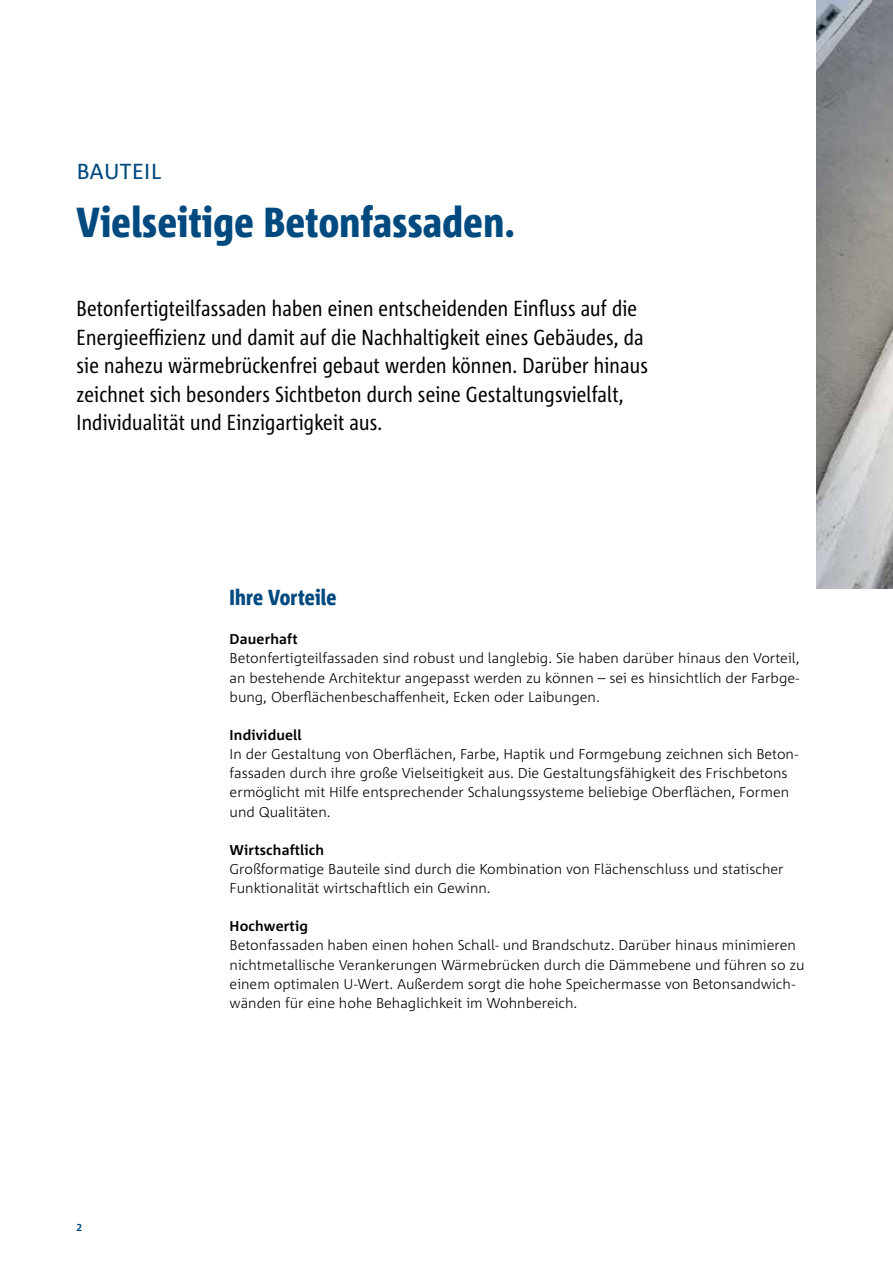
<style>
.page{position:relative;width:893px;height:1263px;background:#fff}
.page>*{position:absolute;margin:0;border:0;box-sizing:border-box;transform-origin:0 0}
.t1{font:800 condensed 42px "Corpid Schoeck";letter-spacing:.01em;color:#004a80}
.t2{font:condensed 21.75px/28.5px "Corpid Schoeck";letter-spacing:.01em;color:#000}
.t3{font:800 condensed 21.75px "Corpid Schoeck";letter-spacing:.01em;color:#004a80}
.t4{font:21.75px "Corpid Schoeck";letter-spacing:.02em;color:#004a80}
.t5{font:300 14.25px/19.2px "Corpid Schoeck";color:#000}
.t6{font:700 14.25px "Corpid Schoeck";letter-spacing:.01em;color:#000}
.t7{font:700 10.5px "Corpid Schoeck";color:#004a80}
</style>
<div class="page">
<img style="left:816px;top:0;width:77px;height:589px">
<h2 class="t4" style="left:77px;top:157px;width:86px">BAUTEIL</h2>
<h1 class="t1" style="left:77px;top:196px;width:440px">Vielseitige Betonfassaden.</h1>
<p class="t2" style="left:77px;top:294px;width:573px">Betonfertigteilfassaden haben einen entscheidenden Einfluss auf die Energieeffizienz und damit auf die Nachhaltigkeit eines Gebäudes, da sie nahezu wärmebrückenfrei gebaut werden können. Darüber hinaus zeichnet sich besonders Sichtbeton durch seine Gestaltungsvielfalt, Individualität und Einzigartigkeit aus.</p>
<h2 class="t3" style="left:230px;top:584px;width:109px">Ihre Vorteile</h2>
<p class="t7" style="left:77px;top:1221px;width:7px">2</p>
<p class="t6" style="left:230px;top:630px;width:70px">Dauerhaft</p>
<p class="t5" style="left:230px;top:649px;width:571px;text-align:justify">Betonfertigteilfassaden sind robust und langlebig. Sie haben darüber hinaus den Vorteil, an bestehende Architektur angepasst werden zu können – sei es hinsichtlich der Farbge&shy;bung, Oberflächenbeschaffenheit, Ecken oder Laibungen.</p>
<p class="t6" style="left:230px;top:726px;width:74px">Individuell</p>
<p class="t5" style="left:230px;top:744px;width:570px">In der Gestaltung von Oberflächen, Farbe, Haptik und Formgebung zeichnen sich Beton&shy;fassaden durch ihre große Vielseitigkeit aus. Die Gestaltungsfähigkeit des Frischbetons ermöglicht mit Hilfe entsprechender Schalungssysteme beliebige Oberflächen, Formen und Qualitäten.</p>
<p class="t6" style="left:230px;top:841px;width:96px">Wirtschaftlich</p>
<p class="t5" style="left:230px;top:859px;width:556px">Großformatige Bauteile sind durch die Kombination von Flächenschluss und statischer<br>Funktionalität wirtschaftlich ein Gewinn.</p>
<p class="t6" style="left:230px;top:917px;width:80px">Hochwertig</p>
<p class="t5" style="left:230px;top:936px;width:576px">Betonfassaden haben einen hohen Schall- und Brandschutz. Darüber hinaus minimieren nichtmetallische Verankerungen Wärmebrücken durch die Dämmebene und führen so zu einem optimalen U-Wert. Außerdem sorgt die hohe Speichermasse von Betonsandwich&shy;wänden für eine hohe Behaglichkeit im Wohnbereich.</p>
</div>
